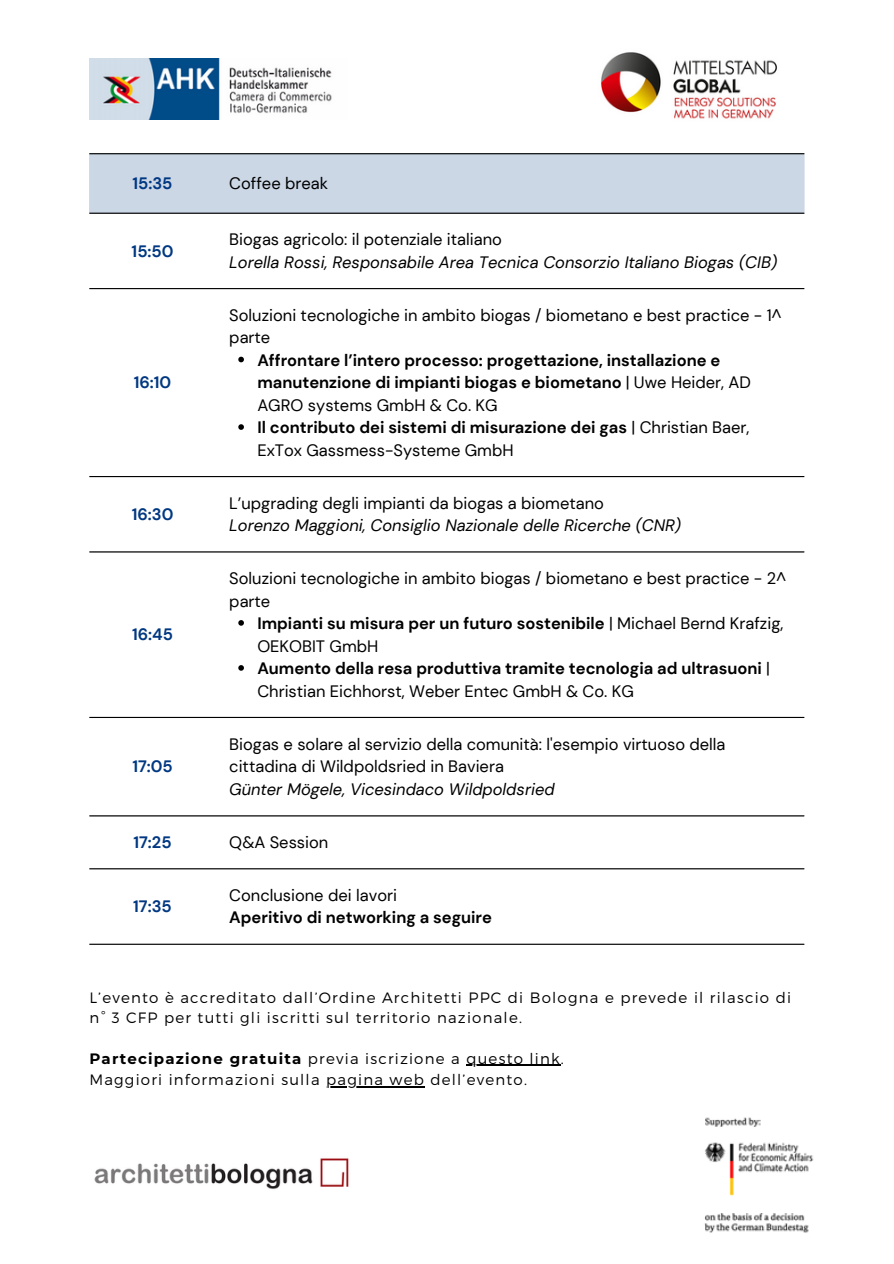
<style>
.page{position:relative;width:894px;height:1264px;background:#fff}
.page>*{position:absolute;margin:0;border:0;box-sizing:border-box;transform-origin:0 0}
.t1{font:700 16.5px/22.5px "DM Sans";color:#000}
.t2{font:16.5px/22.5px "DM Sans";color:#000}
.t3{font:italic 16.5px "DM Sans";color:#000}
.t4{font:700 16.5px "DM Sans";color:#003882}
.t5{font:300 15px/20.2px "Montserrat";letter-spacing:.08em;color:#000}
.s1{font-weight:400}
.s2{font-weight:700}
</style>
<div class="page">
<img style="left:89px;top:59px;width:243px;height:61px">
<img style="left:601px;top:52px;width:176px;height:67px">
<img style="left:704px;top:1117px;width:110px;height:116px">
<div style="left:89px;top:154px;width:715px;height:59px;background:#ccd7e6"></div>
<svg style="left:238px;top:357px;width:6px;height:5px"></svg>
<svg style="left:238px;top:424px;width:6px;height:6px"></svg>
<svg style="left:238px;top:620px;width:6px;height:5px"></svg>
<svg style="left:238px;top:665px;width:6px;height:5px"></svg>
<hr style="left:89px;top:153px;width:715px;height:1px;background:#000">
<hr style="left:89px;top:213px;width:715px;height:1px;background:#000">
<hr style="left:89px;top:288px;width:715px;height:1px;background:#000">
<hr style="left:89px;top:476px;width:715px;height:1px;background:#000">
<hr style="left:89px;top:551px;width:715px;height:1px;background:#000">
<hr style="left:89px;top:717px;width:715px;height:1px;background:#000">
<hr style="left:89px;top:815px;width:715px;height:1px;background:#000">
<hr style="left:89px;top:868px;width:715px;height:1px;background:#000">
<hr style="left:89px;top:943px;width:715px;height:1px;background:#000">
<img style="left:94px;top:1158px;width:255px;height:31px">
<hr style="left:466px;top:1064px;width:94px;height:1px;background:#000">
<hr style="left:326px;top:1086px;width:99px;height:1px;background:#000">
<p class="t4" style="left:132px;top:173px;width:41px">15:35</p>
<p class="t2" style="left:229px;top:172px;width:100px">Coffee break</p>
<p class="t4" style="left:132px;top:240px;width:43px">15:50</p>
<p class="t4" style="left:134px;top:372px;width:39px">16:10</p>
<p class="t4" style="left:132px;top:503px;width:43px">16:30</p>
<p class="t4" style="left:132px;top:624px;width:42px">16:45</p>
<p class="t4" style="left:132px;top:755px;width:42px">17:05</p>
<p class="t2" style="left:229px;top:228px;width:274px">Biogas agricolo: il potenziale italiano</p>
<p class="t3" style="left:229px;top:251px;width:549px">Lorella Rossi, Responsabile Area Tecnica Consorzio Italiano Biogas (CIB)</p>
<p class="t2" style="left:229px;top:304px;width:554px">Soluzioni tecnologiche in ambito biogas / biometano e best practice - 1^ parte</p>
<p class="t1" style="left:257px;top:349px;width:495px">Affrontare l’intero processo: progettazione, installazione e manutenzione di impianti biogas e biometano <span class="s1">| Uwe Heider, AD AGRO systems GmbH &amp; Co. KG<br></span>Il contributo dei sistemi di misurazione dei gas <span class="s1">| Christian Baer, ExTox Gassmess-Systeme GmbH</span></p>
<p class="t2" style="left:229px;top:492px;width:376px">L’upgrading degli impianti da biogas a biometano</p>
<p class="t3" style="left:229px;top:515px;width:453px">Lorenzo Maggioni, Consiglio Nazionale delle Ricerche (CNR)</p>
<p class="t2" style="left:229px;top:567px;width:558px">Soluzioni tecnologiche in ambito biogas / biometano e best practice - 2^ parte</p>
<p class="t1" style="left:257px;top:612px;width:527px">Impianti su misura per un futuro sostenibile <span class="s1">| Michael Bernd Krafzig, OEKOBIT GmbH<br></span>Aumento della resa produttiva tramite tecnologia ad ultrasuoni <span class="s1">| Christian Eichhorst, Weber Entec GmbH &amp; Co. KG</span></p>
<p class="t2" style="left:229px;top:732px;width:497px">Biogas e solare al servizio della comunità: l'esempio virtuoso della cittadina di Wildpoldsried in Baviera</p>
<p class="t3" style="left:229px;top:778px;width:327px">Günter Mögele, Vicesindaco Wildpoldsried</p>
<p class="t4" style="left:133px;top:831px;width:40px">17:25</p>
<p class="t2" style="left:229px;top:831px;width:100px">Q&amp;A Session</p>
<p class="t4" style="left:133px;top:895px;width:40px">17:35</p>
<p class="t2" style="left:229px;top:884px;width:169px">Conclusione dei lavori</p>
<p class="t1" style="left:229px;top:906px;width:264px">Aperitivo di networking a seguire</p>
<p class="t5" style="left:89px;top:986px;width:703px">L’evento è accreditato dall’Ordine Architetti PPC di Bologna e prevede il rilascio di n° 3 CFP per tutti gli iscritti sul territorio nazionale.</p>
<p class="t5" style="left:89px;top:1047px;width:476px;line-height:21.3px"><span class="s2">Partecipazione gratuita</span> previa iscrizione a questo link.<br>Maggiori informazioni sulla pagina web dell’evento.</p>
</div>
